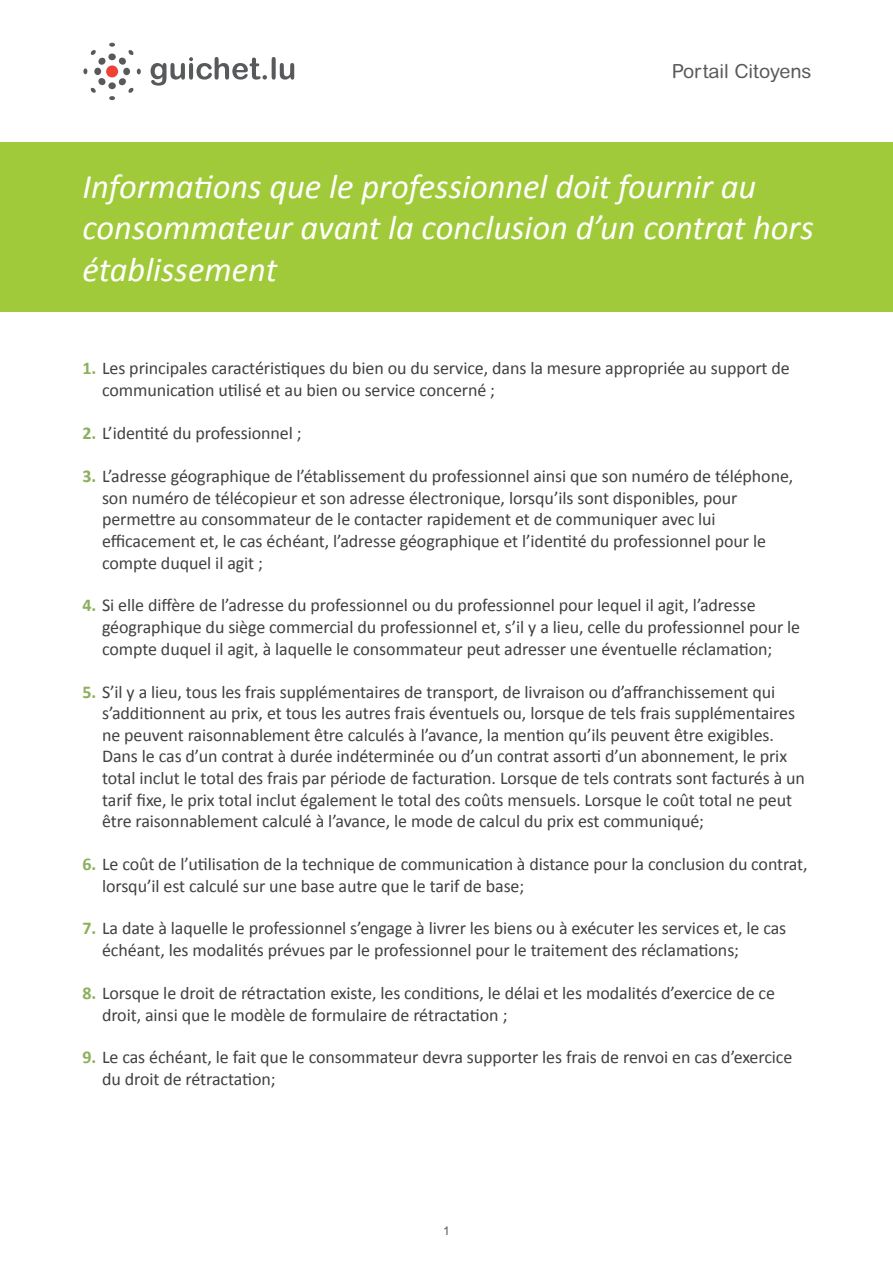
<style>
.page{position:relative;width:893px;height:1263px;background:#fff}
.page>*{position:absolute;margin:0;border:0;box-sizing:border-box;transform-origin:0 0}
.t1{font:italic 34.5px/41.4px "Calibri";color:#fff}
.t2{font:19.5px "Arial Rounded MT Std";color:#58595b}
.t3{font:18px/21.6px "Calibri";letter-spacing:-.005em;color:#414042}
.t4{font:12px "Arial";color:#58595b}
.s1{font-weight:700;color:#8caf5a}
</style>
<div class="page">
<div style="left:0;top:142px;width:893px;height:169px;background:#a1ca3a"></div>
<svg style="left:83px;top:43px;width:58px;height:57px"></svg>
<svg style="left:151px;top:57px;width:143px;height:29px"></svg>
<p class="t2" style="left:672px;top:59px;width:141px">Portail Citoyens</p>
<h1 class="t1" style="left:83px;top:165px;width:733px">Informations que le professionnel doit fournir au consommateur avant la conclusion d’un contrat hors établissement</h1>
<p class="t3" style="left:102px;top:357px;width:689px;text-indent:-19px"><span class="s1">1.</span> Les principales caractéristiques du bien ou du service, dans la mesure appropriée au support de communication utilisé et au bien ou service concerné ;</p>
<p class="t3" style="left:83px;top:423px;width:221px"><span class="s1">2.</span> L’identité du professionnel ;</p>
<p class="t3" style="left:102px;top:465px;width:693px;text-indent:-19px"><span class="s1">3.</span> L’adresse géographique de l’établissement du professionnel ainsi que son numéro de téléphone, son numéro de télécopieur et son adresse électronique, lorsqu’ils sont disponibles, pour permettre au consommateur de le contacter rapidement et de communiquer avec lui efficacement et, le cas échéant, l’adresse géographique et l’identité du professionnel pour le compte duquel il agit ;</p>
<p class="t3" style="left:102px;top:595px;width:700px;text-indent:-19px"><span class="s1">4.</span> Si elle diffère de l’adresse du professionnel ou du professionnel pour lequel il agit, l’adresse géographique du siège commercial du professionnel et, s’il y a lieu, celle du professionnel pour le compte duquel il agit, à laquelle le consommateur peut adresser une éventuelle réclamation;</p>
<p class="t3" style="left:102px;top:681px;width:704px;text-indent:-19px"><span class="s1">5.</span> S’il y a lieu, tous les frais supplémentaires de transport, de livraison ou d’affranchissement qui s’additionnent au prix, et tous les autres frais éventuels ou, lorsque de tels frais supplémentaires ne peuvent raisonnablement être calculés à l’avance, la mention qu’ils peuvent être exigibles.<br>Dans le cas d’un contrat à durée indéterminée ou d’un contrat assorti d’un abonnement, le prix total inclut le total des frais par période de facturation. Lorsque de tels contrats sont facturés à un tarif fixe, le prix total inclut également le total des coûts mensuels. Lorsque le coût total ne peut être raisonnablement calculé à l’avance, le mode de calcul du prix est communiqué;</p>
<p class="t3" style="left:102px;top:853px;width:707px;text-indent:-19px"><span class="s1">6.</span> Le coût de l’utilisation de la technique de communication à distance pour la conclusion du contrat, lorsqu’il est calculé sur une base autre que le tarif de base;</p>
<p class="t3" style="left:102px;top:918px;width:686px;text-indent:-19px"><span class="s1">7.</span> La date à laquelle le professionnel s’engage à livrer les biens ou à exécuter les services et, le cas échéant, les modalités prévues par le professionnel pour le traitement des réclamations;</p>
<p class="t3" style="left:102px;top:982px;width:674px;text-indent:-19px"><span class="s1">8.</span> Lorsque le droit de rétractation existe, les conditions, le délai et les modalités d’exercice de ce droit, ainsi que le modèle de formulaire de rétractation ;</p>
<p class="t3" style="left:102px;top:1047px;width:692px;text-indent:-19px"><span class="s1">9.</span> Le cas échéant, le fait que le consommateur devra supporter les frais de renvoi en cas d’exercice du droit de rétractation;</p>
<p class="t4" style="left:443px;top:1223px;width:8px">1</p>
</div>
